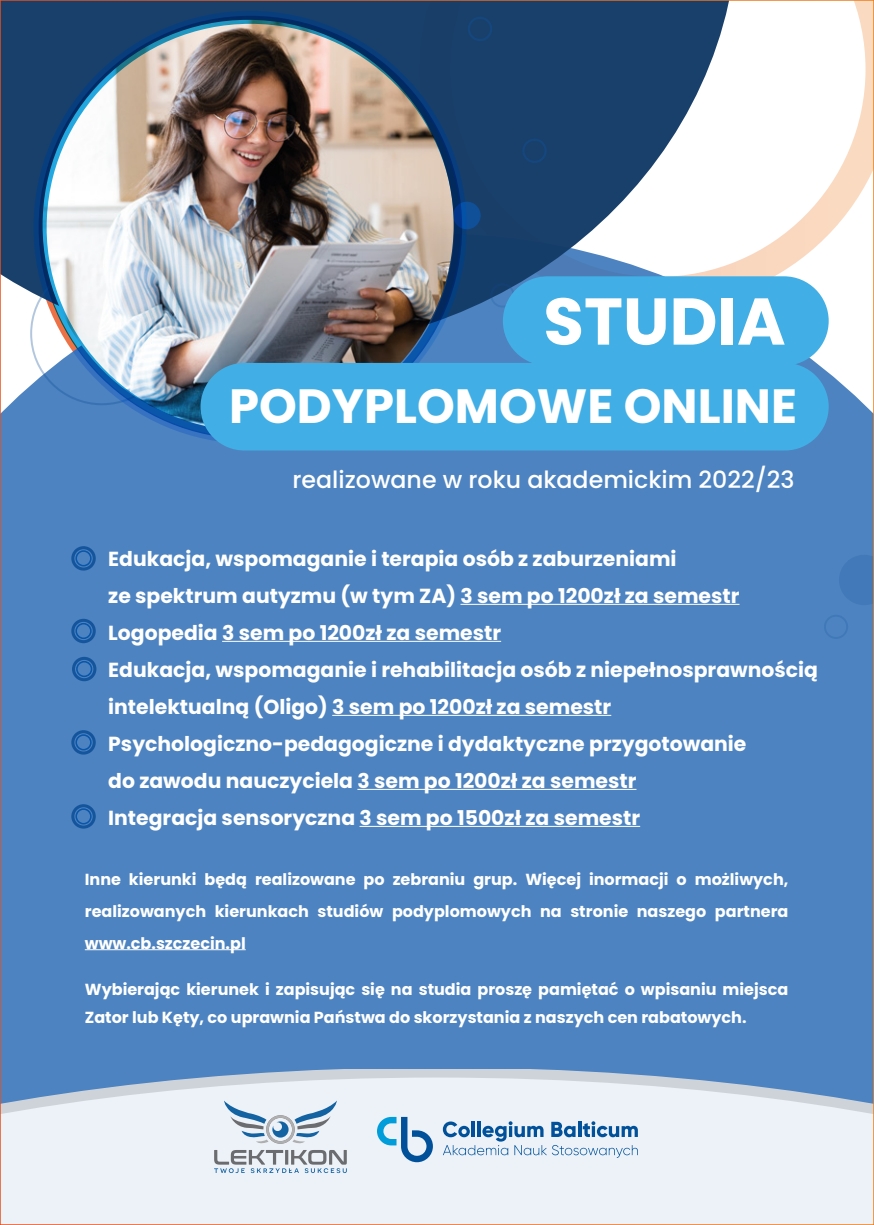
<style>
.page{position:relative;width:874px;height:1225px;background:#fff}
.page>*{position:absolute;margin:0;border:0;box-sizing:border-box;transform-origin:0 0}
.t1{font:700 66px "Poppins";color:#fff}
.t2{font:700 48px "Poppins";color:#fff}
.t3{font:500 23.6px "Poppins";color:#fff}
.t4{font:700 20.4px/37px "Poppins";color:#fff}
.t5{font:700 16px/32px "Poppins";color:#fff;text-align:justify}
</style>
<div class="page">
<svg style="left:784px;top:3px;width:86px;height:231px"></svg>
<div style="left:3px;top:234px;width:867px;height:835px;background:#4d83c0"></div>
<svg style="left:3px;top:3px;width:734px;height:347px"></svg>
<div style="left:453px;top:202px;width:27px;height:27px;background:#0f5099;border-radius:50%"></div>
<svg style="left:838px;top:555px;width:32px;height:50px;background:#447bba"></svg>
<svg style="left:3px;top:1069px;width:867px;height:153px;background:#dde6f1"></svg>
<div style="left:522px;top:139px;width:24px;height:24px;border:2px solid #0f5099;border-radius:50%"></div>
<div style="left:467px;top:17px;width:25px;height:24px;border:2px solid #0f5099;border-radius:50%"></div>
<div style="left:823px;top:615px;width:24px;height:24px;border:2px solid #0f5099;border-radius:50%"></div>
<div style="left:490px;top:283px;width:24px;height:24px;border:2px solid #0f5099;border-radius:50%"></div>
<img style="left:33px;top:11px;width:433px;height:433px">
<div style="left:200px;top:363px;width:628px;height:87px;background:#41afe5;border-radius:44px"></div>
<div style="left:502px;top:276px;width:326px;height:90px;background:#41afe5;border-radius:45px"></div>
<div style="left:71px;top:546px;width:25px;height:24px;border:3px solid #0f5099;border-radius:50%"></div>
<div style="left:75px;top:550px;width:17px;height:16px;border:2px solid #23aae2;border-radius:50%"></div>
<div style="left:71px;top:619px;width:25px;height:24px;border:3px solid #0f5099;border-radius:50%"></div>
<div style="left:75px;top:623px;width:17px;height:16px;border:2px solid #23aae2;border-radius:50%"></div>
<div style="left:72px;top:657px;width:24px;height:24px;border:3px solid #0f5099;border-radius:50%"></div>
<div style="left:76px;top:661px;width:16px;height:16px;border:2px solid #23aae2;border-radius:50%"></div>
<div style="left:71px;top:730px;width:25px;height:24px;border:3px solid #0f5099;border-radius:50%"></div>
<div style="left:75px;top:734px;width:17px;height:16px;border:2px solid #23aae2;border-radius:50%"></div>
<div style="left:71px;top:804px;width:25px;height:24px;border:3px solid #0f5099;border-radius:50%"></div>
<div style="left:75px;top:808px;width:17px;height:16px;border:2px solid #23aae2;border-radius:50%"></div>
<hr style="left:460px;top:604px;width:279px;height:1px;background:#fff">
<hr style="left:222px;top:641px;width:279px;height:1px;background:#fff">
<hr style="left:332px;top:715px;width:279px;height:1px;background:#fff">
<hr style="left:357px;top:789px;width:279px;height:1px;background:#fff">
<hr style="left:359px;top:826px;width:280px;height:1px;background:#fff">
<hr style="left:85px;top:949px;width:160px;height:1px;background:#fff">
<svg style="left:442px;top:1121px;width:195px;height:37px;background:#b0c9e0"></svg>
<svg style="left:377px;top:1117px;width:55px;height:45px;background:#97c1dd"></svg>
<svg style="left:214px;top:1150px;width:132px;height:23px;background:#bac3cb"></svg>
<svg style="left:224px;top:1100px;width:113px;height:44px;background:#c1d1df"></svg>
<h1 class="t1" style="left:543px;top:283px;width:244px">STUDIA</h1>
<h2 class="t2" style="left:229px;top:378px;width:569px">PODYPLOMOWE ONLINE</h2>
<p class="t3" style="left:292px;top:466px;width:503px">realizowane w roku akademickim 2022/23</p>
<p class="t4" style="left:108px;top:540px;width:711px">Edukacja, wspomaganie i terapia osób z zaburzeniami<br>ze spektrum autyzmu (w tym ZA) 3 sem po 1200zł za semestr Logopedia 3 sem po 1200zł za semestr<br>Edukacja, wspomaganie i rehabilitacja osób z niepełnosprawnością intelektualną (Oligo) 3 sem po 1200zł za semestr Psychologiczno-pedagogiczne i dydaktyczne przygotowanie<br>do zawodu nauczyciela 3 sem po 1200zł za semestr<br>Integracja sensoryczna 3 sem po 1500zł za semestr</p>
<p class="t5" style="left:85px;top:863px;width:704px">Inne kierunki będą realizowane po zebraniu grup. Więcej inormacji o możliwych, realizowanych kierunkach studiów podyplomowych na stronie naszego partnera www.cb.szczecin.pl</p>
<p class="t5" style="left:85px;top:975px;width:704px;line-height:28px">Wybierając kierunek i zapisując się na studia proszę pamiętać o wpisaniu miejsca<br>Zator lub Kęty, co uprawnia Państwa do skorzystania z naszych cen rabatowych.</p>
</div>
